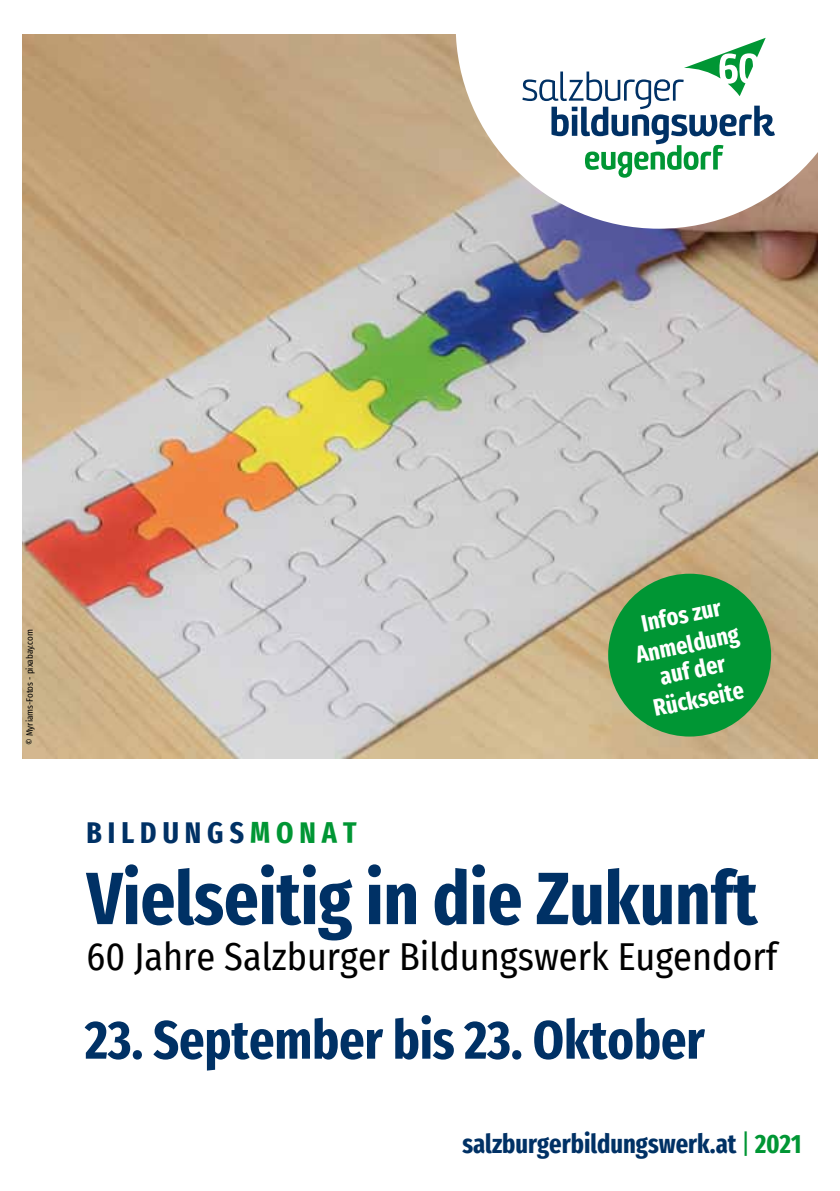
<style>
.page{position:relative;width:840px;height:1191px;background:#fff}
.page>*{position:absolute;margin:0;border:0;box-sizing:border-box;transform-origin:0 0}
.t1{font:700 extra-condensed 74px "Fira Sans";color:#003165}
.t2{font:700 extra-condensed 54px "Fira Sans";color:#003165}
.t3{font:38px "Fira Sans Condensed";color:#000}
.t4{font:700 extra-condensed 30px "Fira Sans";letter-spacing:.2em;color:#003165}
.t5{font:700 extra-condensed 26.6px "Fira Sans";color:#003165}
.t6{font:700 extra-condensed 24px/29.8px "Fira Sans";color:#fff;text-align:center}
.t7{font:9px "Fira Sans Condensed";color:#000}
.s1{color:#009634}
.s2{font-weight:400;color:#009634}
</style>
<div class="page">
<img style="left:23px;top:34px;width:793px;height:724px">
<svg style="left:455px;top:34px;width:363px;height:195px"></svg>
<svg style="left:522px;top:38px;width:252px;height:140px"></svg>
<div style="left:607px;top:573px;width:163px;height:163px;background:#009634;border-radius:50%"></div>
<p class="t7" style="left:23px;top:744px;width:117px;rotate:-90deg">© Myriams-Fotos - pixabay.com</p>
<p class="t4" style="left:86px;top:808px;width:271px">Bildungs<span class="s1">Monat</span></p>
<p class="t6" style="left:626px;top:610px;width:108px;rotate:-12deg">Infos zur<br>Anmeldung</p>
<p class="t6" style="left:643px;top:663px;width:93px;rotate:-12deg">auf der<br>Rückseite</p>
<h1 class="t1" style="left:86px;top:836px;width:672px">Vielseitig in die Zukunft</h1>
<p class="t3" style="left:86px;top:928px;width:692px">60 Jahre Salzburger Bildungswerk Eugendorf</p>
<h2 class="t2" style="left:85px;top:995px;width:620px">23. September bis 23. Oktober</h2>
<p class="t5" style="left:462px;top:1121px;width:340px">salzburgerbildungswerk.at <span class="s2">|</span> <span class="s1">2021</span></p>
</div>
